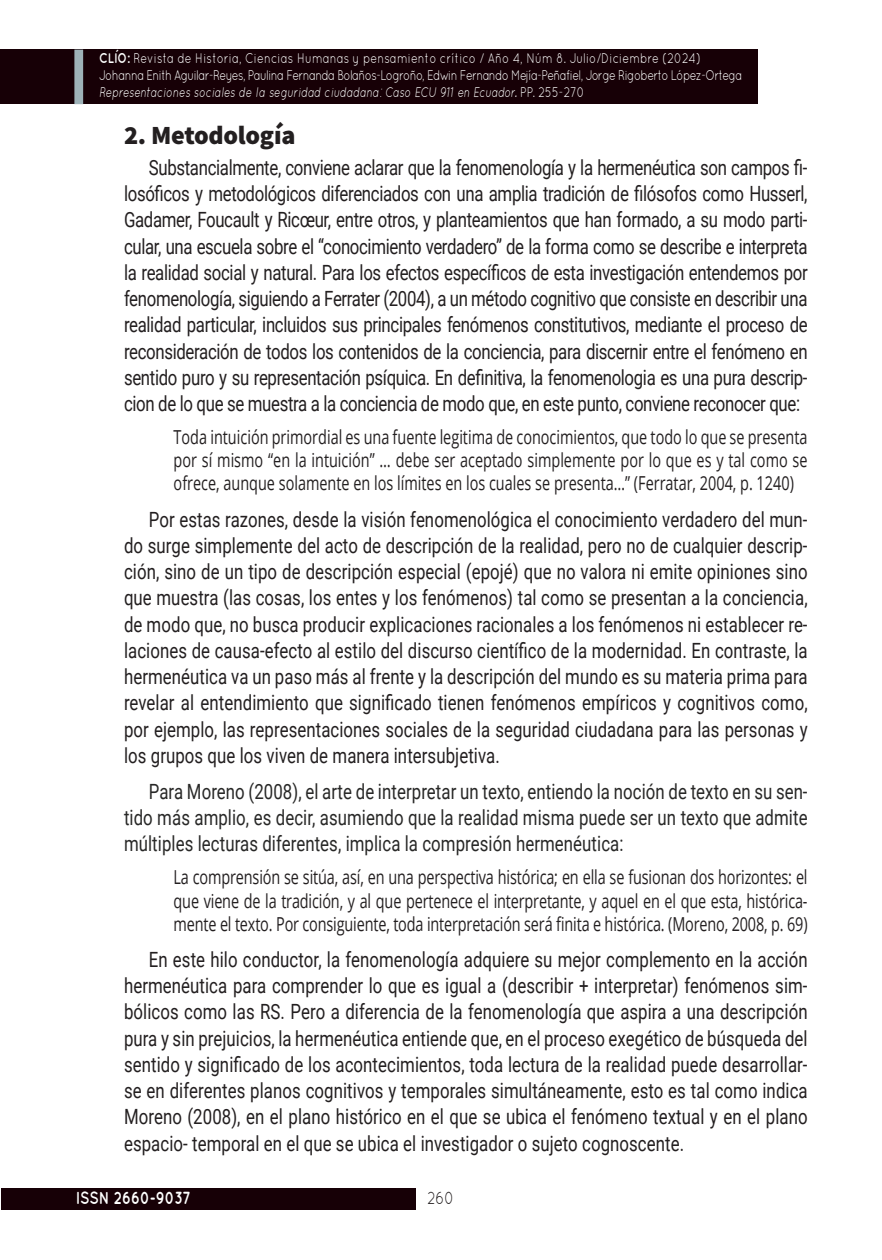
<style>
.page{position:relative;width:882px;height:1260px;background:#fff}
.page>*{position:absolute;margin:0;border:0;box-sizing:border-box;transform-origin:0 0}
.Art_Sub_1{font:900 26.25px "Source Sans Pro";letter-spacing:-.01em;color:#231f20}
.Art_parrafo_base{font:21px/26.2px "Roboto";letter-spacing:.005em;color:#231f20;text-align:justify;scale:.8 1}
.Art_parrafo_base-2{font:21px/26.2px "Roboto";letter-spacing:.005em;color:#282827;text-align:justify;scale:.8 1}
.Cita_textual_larga{font:19.25px/23.1px "Open Sans";letter-spacing:-.005em;color:#231f20;text-align:justify;scale:.75 1}
.t1{font:700 17.5px "Quicksand";color:#fff;scale:.8 1}
.t2{font:17.5px "Quicksand";color:#231f20;scale:.8 1}
.t3{font:14px/16.8px "Quicksand";letter-spacing:-.05em;color:#fff;scale:.8 1}
.s1{font-weight:700}
.s2{font-style:italic}
</style>
<div class="page">
<div style="left:1px;top:50px;width:757px;height:54px;background:#170006"></div>
<div style="left:1px;top:1188px;width:414px;height:22px;background:#170006"></div>
<div style="left:74px;top:50px;width:9px;height:54px;background:#9eb2b8"></div>
<p class="t3" style="left:99px;top:49px;width:805px"><span class="s1">CLÍO:</span> Revista de Historia, Ciencias Humanas y pensamiento crítico / Año 4, Núm 8. Julio/Diciembre (2024)<br>Johanna Enith Aguilar-Reyes, Paulina Fernanda Bolaños-Logroño, Edwin Fernando Mejía-Peñafiel, Jorge Rigoberto López-Ortega<br><span class="s2">Representaciones sociales de la seguridad ciudadana: Caso ECU 911 en Ecuador.</span> PP. 255-270</p>
<p class="Art_Sub_1" style="left:124px;top:117px;width:173px">2. Metodología</p>
<p class="Art_parrafo_base" style="left:124px;top:154px;width:856px;text-indent:25px">Substancialmente, conviene aclarar que la fenomenología y la hermenéutica son campos fi&shy;losóficos y metodológicos diferenciados con una amplia tradición de filósofos como Husserl, Gadamer, Foucault y Ricœur, entre otros, y planteamientos que han formado, a su modo parti&shy;cular, una escuela sobre el “conocimiento verdadero” de la forma como se describe e interpreta la realidad social y natural. Para los efectos específicos de esta investigación entendemos por fenomenología, siguiendo a Ferrater (2004), a un método cognitivo que consiste en describir una realidad particular, incluidos sus principales fenómenos constitutivos, mediante el proceso de reconsideración de todos los contenidos de la conciencia, para discernir entre el fenómeno en sentido puro y su representación psíquica. En definitiva, la fenomenologia es una pura descrip&shy;cion de lo que se muestra a la conciencia de modo que, en este punto, conviene reconocer que:</p>
<p class="Cita_textual_larga" style="left:174px;top:425px;width:847px">Toda intuición primordial es una fuente legitima de conocimientos, que todo lo que se presenta por sí mismo “en la intuición” … debe ser aceptado simplemente por lo que es y tal como se ofrece, aunque solamente en los límites en los cuales se presenta…” (Ferratar, 2004, p. 1240)</p>
<p class="Art_parrafo_base" style="left:124px;top:505px;width:856px;text-indent:25px">Por estas razones, desde la visión fenomenológica el conocimiento verdadero del mun&shy;do surge simplemente del acto de descripción de la realidad, pero no de cualquier descrip&shy;ción, sino de un tipo de descripción especial (epojé) que no valora ni emite opiniones sino que muestra (las cosas, los entes y los fenómenos) tal como se presentan a la conciencia, de modo que, no busca producir explicaciones racionales a los fenómenos ni establecer re&shy;laciones de causa-efecto al estilo del discurso científico de la modernidad. En contraste, la hermenéutica va un paso más al frente y la descripción del mundo es su materia prima para revelar al entendimiento que significado tienen fenómenos empíricos y cognitivos como, por ejemplo, las representaciones sociales de la seguridad ciudadana para las personas y los grupos que los viven de manera intersubjetiva.</p>
<p class="Art_parrafo_base-2" style="left:124px;top:778px;width:856px;text-indent:25px">Para Moreno (2008), el arte de interpretar un texto, entiendo la noción de texto en su sen&shy;tido más amplio, es decir, asumiendo que la realidad misma puede ser un texto que admite múltiples lecturas diferentes, implica la compresión hermenéutica:</p>
<p class="Cita_textual_larga" style="left:174px;top:865px;width:847px">La comprensión se sitúa, así, en una perspectiva histórica; en ella se fusionan dos horizontes: el que viene de la tradición, y al que pertenece el interpretante, y aquel en el que esta, histórica&shy;mente el texto. Por consiguiente, toda interpretación será finita e histórica. (Moreno, 2008, p. 69)</p>
<p class="Art_parrafo_base" style="left:124px;top:946px;width:856px;text-indent:25px">En este hilo conductor, la fenomenología adquiere su mejor complemento en la acción hermenéutica para comprender lo que es igual a (describir + interpretar) fenómenos sim&shy;bólicos como las RS. Pero a diferencia de la fenomenología que aspira a una descripción pura y sin prejuicios, la hermenéutica entiende que, en el proceso exegético de búsqueda del sentido y significado de los acontecimientos, toda lectura de la realidad puede desarrollar&shy;se en diferentes planos cognitivos y temporales simultáneamente, esto es tal como indica Moreno (2008), en el plano histórico en el que se ubica el fenómeno textual y en el plano espacio- temporal en el que se ubica el investigador o sujeto cognoscente.</p>
<p class="t1" style="left:76px;top:1188px;width:145px">ISSN 2660-9037</p>
<p class="t2" style="left:427px;top:1188px;width:35px">260</p>
</div>
